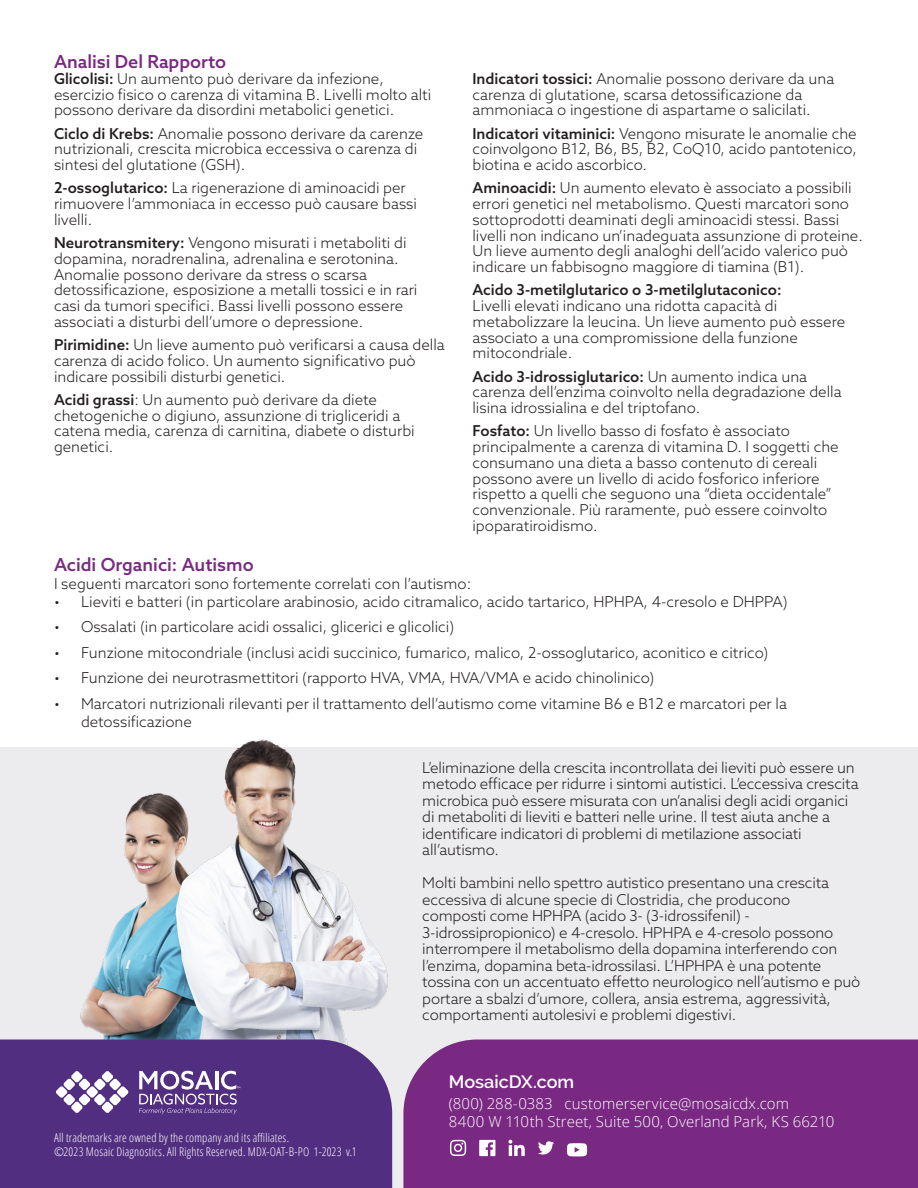
<style>
.page{position:relative;width:918px;height:1188px;background:#fff}
.page>*{position:absolute;margin:0;border:0;box-sizing:border-box;transform-origin:0 0}
.MDX_Subhead_-_12pt_-_Color_Test_Specific{font:500 18px "Azo Sans";color:#792982}
.t1{font:600 18px "Raleway";color:#fff}
.MDX_Body_Copy_-_10pt{font:300 15px/15.8px "Azo Sans";color:#231f20}
.t2{font:300 15px "Open Sans";letter-spacing:.005em;color:#fff}
.MDX_Body_Copy_-_10pt-2{font:500 15px "Azo Sans";color:#231f20}
.Trademarks_-_8pt{font:300 condensed 12px "Open Sans";letter-spacing:.015em;color:#fff}
.s1{font-weight:500}
</style>
<div class="page">
<div style="left:0;top:748px;width:918px;height:440px;background:#ececee"></div>
<img style="left:0;top:739px;width:478px;height:301px">
<div style="left:0;top:1040px;width:392px;height:148px;background:#522e81"></div>
<svg style="left:56px;top:1071px;width:73px;height:42px;background:#9781b3"></svg>
<svg style="left:139px;top:1071px;width:101px;height:43px;background:#8268a3"></svg>
<div style="left:403px;top:1040px;width:515px;height:148px;background:#792982"></div>
<svg style="left:450px;top:1140px;width:16px;height:16px"></svg>
<svg style="left:508px;top:1140px;width:17px;height:16px"></svg>
<svg style="left:538px;top:1141px;width:16px;height:14px"></svg>
<svg style="left:567px;top:1143px;width:20px;height:14px"></svg>
<svg style="left:479px;top:1140px;width:16px;height:16px"></svg>
<p class="MDX_Subhead_-_12pt_-_Color_Test_Specific" style="left:54px;top:50px;width:174px">Analisi Del Rapporto</p>
<p class="MDX_Body_Copy_-_10pt" style="left:54px;top:71px;width:379px"><span class="s1">Glicolisi:</span> Un aumento può derivare da infezione, esercizio fisico o carenza di vitamina B. Livelli molto alti possono derivare da disordini metabolici genetici.</p>
<p class="MDX_Body_Copy_-_10pt" style="left:54px;top:125px;width:371px"><span class="s1">Ciclo di Krebs:</span> Anomalie possono derivare da carenze nutrizionali, crescita microbica eccessiva o carenza di sintesi del glutatione (GSH).</p>
<p class="MDX_Body_Copy_-_10pt" style="left:54px;top:180px;width:365px"><span class="s1">2-ossoglutarico:</span> La rigenerazione di aminoacidi per rimuovere l’ammoniaca in eccesso può causare bassi livelli.</p>
<p class="MDX_Body_Copy_-_10pt" style="left:54px;top:235px;width:365px"><span class="s1">Neurotransmitery:</span> Vengono misurati i metaboliti di dopamina, noradrenalina, adrenalina e serotonina.<br>Anomalie possono derivare da stress o scarsa detossificazione, esposizione a metalli tossici e in rari casi da tumori specifici. Bassi livelli possono essere associati a disturbi dell’umore o depressione.</p>
<p class="MDX_Body_Copy_-_10pt" style="left:54px;top:337px;width:392px"><span class="s1">Pirimidine:</span> Un lieve aumento può verificarsi a causa della carenza di acido folico. Un aumento significativo può indicare possibili disturbi genetici.</p>
<p class="MDX_Body_Copy_-_10pt" style="left:54px;top:392px;width:362px"><span class="s1">Acidi grassi</span>: Un aumento può derivare da diete chetogeniche o digiuno, assunzione di trigliceridi a catena media, carenza di carnitina, diabete o disturbi genetici.</p>
<p class="MDX_Body_Copy_-_10pt" style="left:472px;top:71px;width:363px"><span class="s1">Indicatori tossici:</span> Anomalie possono derivare da una carenza di glutatione, scarsa detossificazione da ammoniaca o ingestione di aspartame o salicilati.</p>
<p class="MDX_Body_Copy_-_10pt" style="left:472px;top:125px;width:386px;text-align:justify"><span class="s1">Indicatori vitaminici:</span> Vengono misurate le anomalie che coinvolgono B12, B6, B5, B2, CoQ10, acido pantotenico, biotina e acido ascorbico.</p>
<p class="MDX_Body_Copy_-_10pt" style="left:472px;top:180px;width:392px"><span class="s1">Aminoacidi:</span> Un aumento elevato è associato a possibili errori genetici nel metabolismo. Questi marcatori sono sottoprodotti deaminati degli aminoacidi stessi. Bassi livelli non indicano un’inadeguata assunzione di proteine.<br>Un lieve aumento degli analoghi dell’acido valerico può indicare un fabbisogno maggiore di tiamina (B1).</p>
<p class="MDX_Body_Copy_-_10pt-2" style="left:472px;top:280px;width:311px">Acido 3-metilglutarico o 3-metilglutaconico:</p>
<p class="MDX_Body_Copy_-_10pt" style="left:472px;top:298px;width:374px">Livelli elevati indicano una ridotta capacità di metabolizzare la leucina. Un lieve aumento può essere associato a una compromissione della funzione mitocondriale.</p>
<p class="MDX_Body_Copy_-_10pt" style="left:472px;top:368px;width:371px"><span class="s1">Acido 3-idrossiglutarico:</span> Un aumento indica una carenza dell’enzima coinvolto nella degradazione della lisina idrossialina e del triptofano.</p>
<p class="MDX_Body_Copy_-_10pt" style="left:472px;top:423px;width:368px"><span class="s1">Fosfato:</span> Un livello basso di fosfato è associato principalmente a carenza di vitamina D. I soggetti che consumano una dieta a basso contenuto di cereali possono avere un livello di acido fosforico inferiore rispetto a quelli che seguono una “dieta occidentale” convenzionale. Più raramente, può essere coinvolto ipoparatiroidismo.</p>
<p class="MDX_Subhead_-_12pt_-_Color_Test_Specific" style="left:54px;top:552px;width:201px">Acidi Organici: Autismo</p>
<p class="MDX_Body_Copy_-_10pt" style="left:54px;top:575px;width:419px">I seguenti marcatori sono fortemente correlati con l’autismo:</p>
<p class="MDX_Body_Copy_-_10pt" style="left:54px;top:593px;width:735px">• Lieviti e batteri (in particolare arabinosio, acido citramalico, acido tartarico, HPHPA, 4-cresolo e DHPPA)</p>
<p class="MDX_Body_Copy_-_10pt" style="left:54px;top:619px;width:402px">• Ossalati (in particolare acidi ossalici, glicerici e glicolici)</p>
<p class="MDX_Body_Copy_-_10pt" style="left:54px;top:644px;width:716px">• Funzione mitocondriale (inclusi acidi succinico, fumarico, malico, 2-ossoglutarico, aconitico e citrico)</p>
<p class="MDX_Body_Copy_-_10pt" style="left:54px;top:670px;width:602px">• Funzione dei neurotrasmettitori (rapporto HVA, VMA, HVA/VMA e acido chinolinico)</p>
<p class="MDX_Body_Copy_-_10pt" style="left:81px;top:694px;width:707px;line-height:18px;text-indent:-27px">• Marcatori nutrizionali rilevanti per il trattamento dell’autismo come vitamine B6 e B12 e marcatori per la detossificazione</p>
<p class="MDX_Body_Copy_-_10pt" style="left:422px;top:759px;width:438px;line-height:16.5px">L’eliminazione della crescita incontrollata dei lieviti può essere un metodo efficace per ridurre i sintomi autistici. L’eccessiva crescita microbica può essere misurata con un’analisi degli acidi organici di metaboliti di lieviti e batteri nelle urine. Il test aiuta anche a identificare indicatori di problemi di metilazione associati all’autismo.</p>
<p class="MDX_Body_Copy_-_10pt" style="left:422px;top:874px;width:440px;line-height:16.5px">Molti bambini nello spettro autistico presentano una crescita eccessiva di alcune specie di Clostridia, che producono<br>composti come HPHPA (acido 3- (3-idrossifenil) - 3-idrossipropionico) e 4-cresolo. HPHPA e 4-cresolo possono interrompere il metabolismo della dopamina interferendo con l’enzima, dopamina beta-idrossilasi. L’HPHPA è una potente tossina con un accentuato effetto neurologico nell’autismo e può portare a sbalzi d’umore, collera, ansia estrema, aggressività, comportamenti autolesivi e problemi digestivi.</p>
<p class="Trademarks_-_8pt" style="left:54px;top:1129px;width:237px">All trademarks are owned by the company and its affiliates.</p>
<p class="Trademarks_-_8pt" style="left:54px;top:1144px;width:304px">©2023 Mosaic Diagnostics. All Rights Reserved. MDX-OAT-B-PO 1-2023 v.1</p>
<p class="t1" style="left:449px;top:1071px;width:127px">MosaicDX.com</p>
<p class="t2" style="left:449px;top:1093px;width:342px">(800) 288-0383 customerservice@mosaicdx.com</p>
<p class="t2" style="left:449px;top:1111px;width:387px">8400 W 110th Street, Suite 500, Overland Park, KS 66210</p>
</div>
